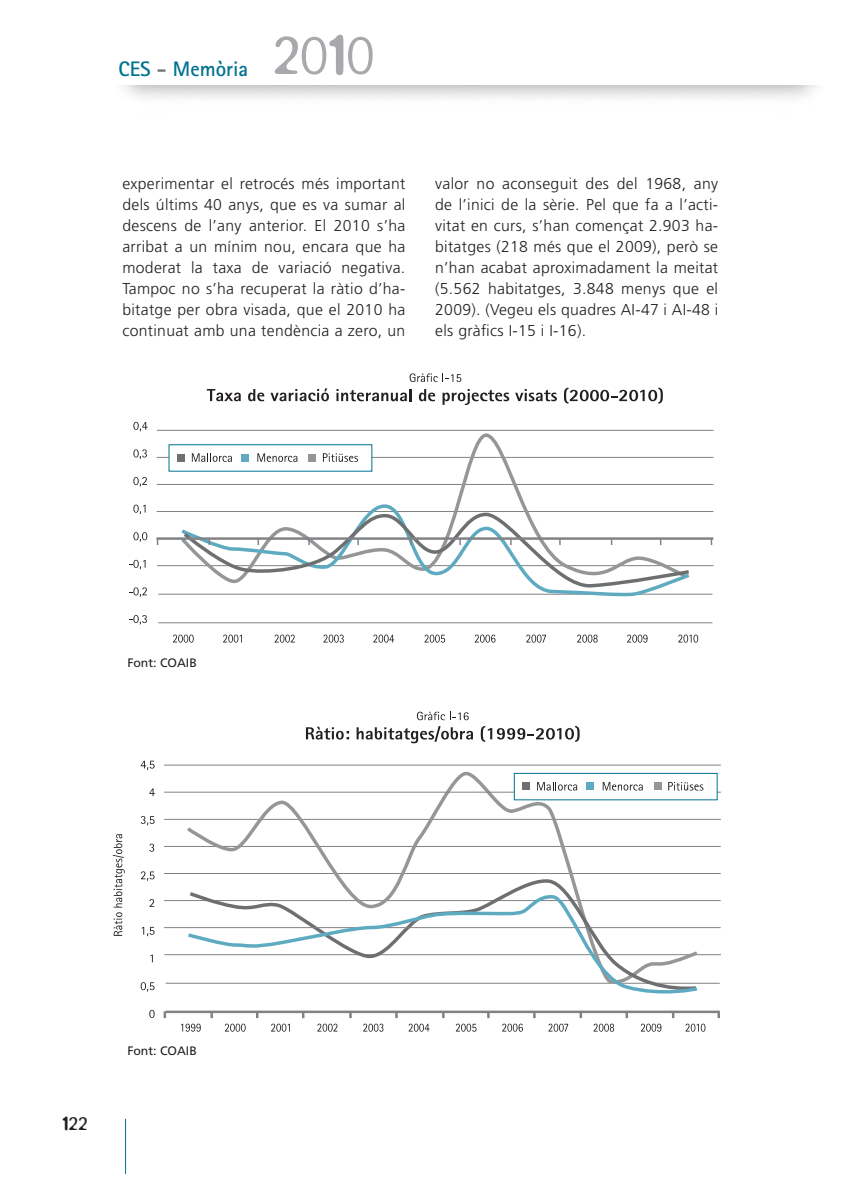
<style>
.page{position:relative;width:844px;height:1191px;background:#fff}
.page>*{position:absolute;margin:0;border:0;box-sizing:border-box;transform-origin:0 0}
.t1{font:300 61.07px "Blur";color:#a7a9ac}
.t2{font:700 21px "Rotis Sans Serif";color:#007290}
.t3{font:300 21px "Blur";color:#231f20}
.t4{font:300 15.75px/21px "Frutiger LT Std";letter-spacing:.02em;color:#231f20;text-align:justify}
.t5{font:12.25px "Frutiger LT Std";color:#231f20}
.s1{color:#6d6f71}
</style>
<div class="page">
<hr style="left:125px;top:1118px;width:1px;height:56px;background:#007290">
<hr style="left:157px;top:511px;width:556px;height:1px;background:#808285">
<hr style="left:157px;top:484px;width:556px;height:1px;background:#808285">
<hr style="left:157px;top:457px;width:556px;height:1px;background:#808285">
<hr style="left:157px;top:430px;width:556px;height:1px;background:#808285">
<hr style="left:157px;top:565px;width:556px;height:1px;background:#808285">
<svg style="left:627px;top:634px;width:20px;height:8px"></svg>
<svg style="left:223px;top:634px;width:19px;height:8px"></svg>
<svg style="left:274px;top:634px;width:21px;height:8px"></svg>
<svg style="left:323px;top:634px;width:20px;height:8px"></svg>
<svg style="left:373px;top:634px;width:21px;height:8px"></svg>
<svg style="left:424px;top:634px;width:21px;height:8px"></svg>
<svg style="left:474px;top:634px;width:21px;height:8px"></svg>
<hr style="left:158px;top:593px;width:554px;height:1px;background:#808285">
<svg style="left:179px;top:433px;width:509px;height:69px"></svg>
<svg style="left:179px;top:502px;width:513px;height:94px"></svg>
<svg style="left:129px;top:587px;width:18px;height:10px"></svg>
<svg style="left:129px;top:560px;width:16px;height:9px"></svg>
<svg style="left:133px;top:532px;width:14px;height:9px"></svg>
<svg style="left:133px;top:504px;width:12px;height:10px"></svg>
<svg style="left:133px;top:477px;width:14px;height:9px"></svg>
<svg style="left:133px;top:449px;width:14px;height:10px"></svg>
<svg style="left:133px;top:422px;width:14px;height:9px"></svg>
<div style="left:168px;top:444px;width:204px;height:27px;background:#fff"></div>
<div style="left:177px;top:454px;width:8px;height:7px;background:#6d6f71"></div>
<div style="left:241px;top:454px;width:8px;height:7px;background:#5eabc1"></div>
<svg style="left:192px;top:453px;width:40px;height:9px"></svg>
<svg style="left:257px;top:453px;width:40px;height:9px"></svg>
<div style="left:308px;top:454px;width:8px;height:7px;background:#949698"></div>
<svg style="left:323px;top:453px;width:35px;height:9px"></svg>
<svg style="left:577px;top:634px;width:20px;height:8px"></svg>
<svg style="left:207px;top:389px;width:34px;height:12px"></svg>
<svg style="left:248px;top:389px;width:16px;height:12px"></svg>
<svg style="left:270px;top:388px;width:59px;height:13px"></svg>
<svg style="left:336px;top:389px;width:75px;height:12px"></svg>
<svg style="left:419px;top:389px;width:16px;height:12px"></svg>
<svg style="left:442px;top:389px;width:67px;height:16px"></svg>
<svg style="left:515px;top:389px;width:41px;height:12px"></svg>
<svg style="left:564px;top:387px;width:98px;height:16px"></svg>
<svg style="left:409px;top:373px;width:52px;height:9px"></svg>
<svg style="left:526px;top:634px;width:20px;height:8px"></svg>
<hr style="left:158px;top:622px;width:554px;height:1px;background:#808285">
<hr style="left:156px;top:537px;width:557px;height:3px;background:#808285">
<svg style="left:129px;top:615px;width:18px;height:9px"></svg>
<svg style="left:678px;top:634px;width:19px;height:8px"></svg>
<svg style="left:173px;top:634px;width:20px;height:8px"></svg>
<svg style="left:181px;top:511px;width:511px;height:77px"></svg>
<hr style="left:164px;top:900px;width:556px;height:1px;background:#808285">
<hr style="left:164px;top:873px;width:556px;height:1px;background:#808285">
<hr style="left:164px;top:846px;width:556px;height:1px;background:#808285">
<hr style="left:164px;top:819px;width:556px;height:1px;background:#808285">
<hr style="left:164px;top:954px;width:556px;height:1px;background:#808285">
<svg style="left:641px;top:1023px;width:20px;height:8px"></svg>
<svg style="left:271px;top:1023px;width:19px;height:8px"></svg>
<svg style="left:317px;top:1023px;width:20px;height:8px"></svg>
<svg style="left:363px;top:1023px;width:20px;height:8px"></svg>
<svg style="left:408px;top:1023px;width:21px;height:8px"></svg>
<svg style="left:455px;top:1023px;width:21px;height:8px"></svg>
<svg style="left:502px;top:1023px;width:21px;height:8px"></svg>
<hr style="left:166px;top:982px;width:553px;height:1px;background:#808285">
<svg style="left:184px;top:771px;width:516px;height:213px"></svg>
<svg style="left:141px;top:982px;width:13px;height:9px"></svg>
<svg style="left:142px;top:927px;width:12px;height:9px"></svg>
<svg style="left:141px;top:871px;width:13px;height:9px"></svg>
<svg style="left:141px;top:816px;width:13px;height:9px"></svg>
<svg style="left:141px;top:760px;width:13px;height:10px"></svg>
<svg style="left:149px;top:788px;width:6px;height:8px"></svg>
<svg style="left:149px;top:843px;width:5px;height:8px"></svg>
<svg style="left:149px;top:899px;width:5px;height:8px"></svg>
<svg style="left:150px;top:954px;width:3px;height:8px"></svg>
<svg style="left:149px;top:1009px;width:5px;height:9px"></svg>
<svg style="left:187px;top:878px;width:512px;height:17px"></svg>
<svg style="left:593px;top:1023px;width:21px;height:8px"></svg>
<svg style="left:306px;top:726px;width:43px;height:13px"></svg>
<svg style="left:356px;top:726px;width:117px;height:17px"></svg>
<svg style="left:480px;top:726px;width:99px;height:16px"></svg>
<svg style="left:417px;top:711px;width:51px;height:9px"></svg>
<svg style="left:548px;top:1023px;width:20px;height:8px"></svg>
<hr style="left:166px;top:1010px;width:553px;height:3px;background:#808285">
<hr style="left:164px;top:927px;width:556px;height:1px;background:#808285">
<svg style="left:685px;top:1023px;width:19px;height:8px"></svg>
<svg style="left:181px;top:1023px;width:20px;height:8px"></svg>
<svg style="left:185px;top:895px;width:515px;height:99px"></svg>
<svg style="left:210px;top:1013px;width:3px;height:5px"></svg>
<svg style="left:349px;top:1013px;width:3px;height:5px"></svg>
<svg style="left:579px;top:1013px;width:3px;height:5px"></svg>
<svg style="left:625px;top:1013px;width:3px;height:5px"></svg>
<svg style="left:163px;top:1011px;width:3px;height:7px"></svg>
<hr style="left:164px;top:791px;width:556px;height:1px;background:#808285">
<hr style="left:164px;top:764px;width:556px;height:1px;background:#808285">
<div style="left:514px;top:773px;width:203px;height:27px;background:#fff;border:1px solid #007290"></div>
<div style="left:522px;top:782px;width:8px;height:8px;background:#6d6f71"></div>
<div style="left:586px;top:782px;width:8px;height:8px;background:#5eabc1"></div>
<svg style="left:537px;top:782px;width:40px;height:8px"></svg>
<svg style="left:602px;top:782px;width:40px;height:8px"></svg>
<div style="left:653px;top:782px;width:8px;height:8px;background:#949698"></div>
<svg style="left:668px;top:782px;width:35px;height:8px"></svg>
<svg style="left:113px;top:834px;width:12px;height:102px"></svg>
<svg style="left:225px;top:1023px;width:20px;height:8px"></svg>
<h2 class="t2" style="left:118px;top:55px;width:131px">CES <span class="s1">-</span> Memòria</h2>
<h1 class="t1" style="left:271px;top:21px;width:105px">2010</h1>
<p class="t4" style="left:122px;top:173px;width:284px">experimentar el retrocés més important dels últims 40 anys, que es va sumar al descens de l’any anterior. El 2010 s’ha arribat a un mínim nou, encara que ha moderat la taxa de variació negativa.<br>Tampoc no s’ha recuperat la ràtio d’ha&shy;bitatge per obra visada, que el 2010 ha continuat amb una tendència a zero, un</p>
<p class="t4" style="left:435px;top:173px;width:284px">valor no aconseguit des del 1968, any de l’inici de la sèrie. Pel que fa a l’acti&shy;vitat en curs, s’han començat 2.903 ha&shy;bitatges (218 més que el 2009), però se n’han acabat aproximadament la meitat (5.562 habitatges, 3.848 menys que el 2009). (Vegeu els quadres AI-47 i AI-48 i els gràfics I-15 i I-16).</p>
<p class="t5" style="left:127px;top:655px;width:71px">Font: COAIB</p>
<h2 class="t3" style="left:62px;top:1111px;width:27px">122</h2>
<p class="t5" style="left:127px;top:1043px;width:71px">Font: COAIB</p>
</div>
